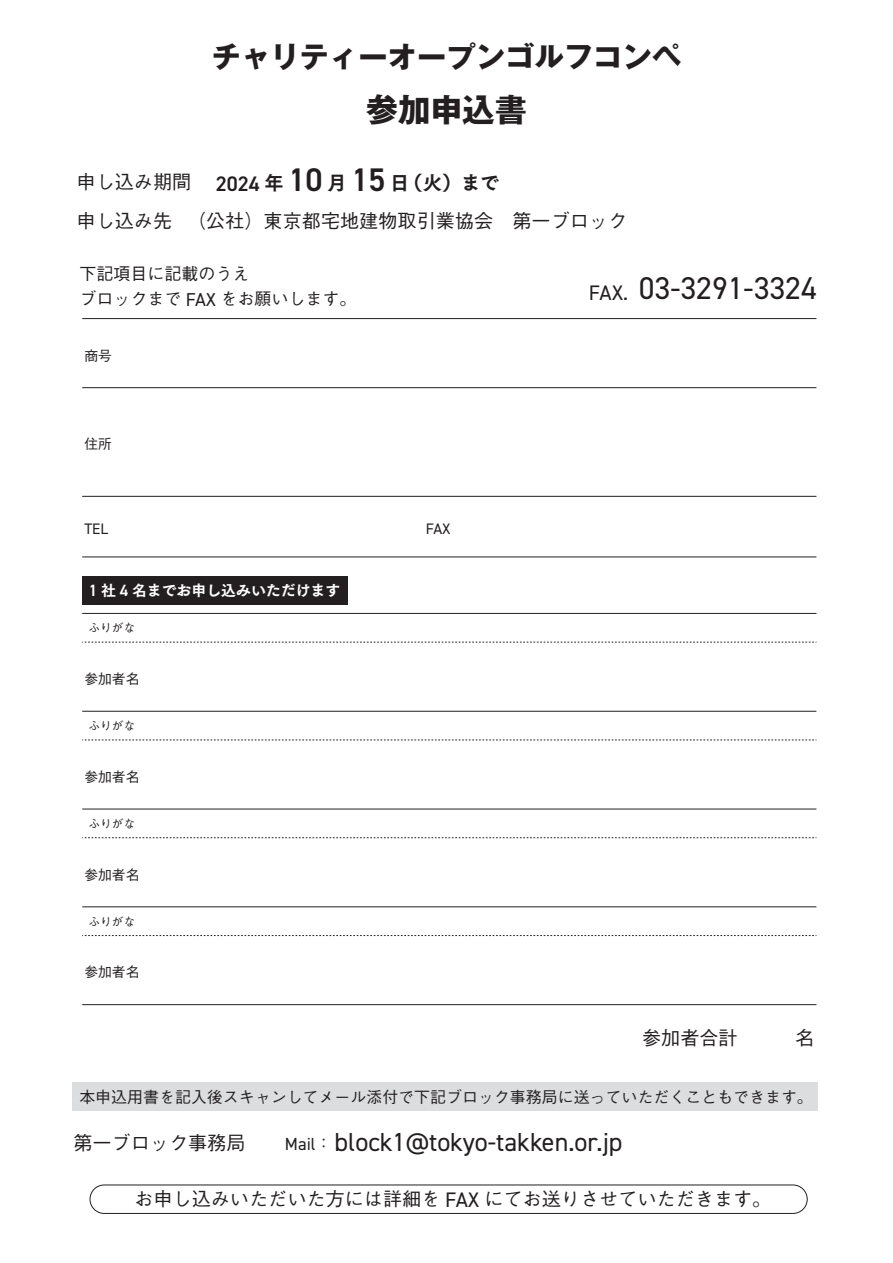
<style>
.page{position:relative;width:893px;height:1263px;background:#fff}
.page>*{position:absolute;margin:0;border:0;box-sizing:border-box;transform-origin:0 0}
.t1{font:600 32.7px "DIN2014";color:#231f20}
.t2{font:700 32.25px "Gothic MB101 Pro";color:#231f20}
.t3{font:31.5px "DIN2014";color:#231f20}
.t4{font:700 29.4px "Gothic MB101 Pro";color:#231f20}
.t5{font:26.1px "DIN2014";color:#231f20}
.t6{font:600 21px "DIN2014";color:#231f20}
.t7{font:21px "DIN2014";color:#231f20}
.t8{font:500 19.2px "Gothic BBB Pro";color:#231f20}
.t9{font:19.2px "Tsuku Go Pro E";color:#231f20}
.t10{font:17.55px "DIN2014";color:#231f20}
.t11{font:500 16.95px/25.5px "Gothic BBB Pro";color:#231f20}
.t12{font:500 15.9px "Gothic BBB Pro";color:#231f20}
.t13{font:14.85px "Tsuku Go Pro E";color:#fff}
.t14{font:500 13.8px "Gothic BBB Pro";color:#231f20}
.t15{font:500 11.7px "Gothic BBB Pro";color:#231f20}
.s1{font-family:"Tsuku Go Pro E";font-weight:400;font-size:19.2px}
.s2{font-family:"DIN2014";font-weight:400;font-size:18.75px}
.s3{font-family:"DIN2014";font-weight:600;font-size:16.35px}
.s4{font-family:"Gothic BBB Pro";font-weight:500;font-size:15.9px}
.s5{font-family:"DIN2014";font-weight:400;font-size:21px}
</style>
<div class="page">
<div style="left:82px;top:576px;width:266px;height:29px;background:#231f20"></div>
<div style="left:72px;top:1082px;width:745px;height:29px;background:#dcdddf"></div>
<hr style="left:82px;top:318px;width:734px;height:1px;background:#231f20">
<hr style="left:82px;top:387px;width:734px;height:1px;background:#231f20">
<hr style="left:82px;top:496px;width:734px;height:1px;background:#231f20">
<hr style="left:82px;top:557px;width:734px;height:1px;background:#231f20">
<hr style="left:82px;top:711px;width:734px;height:1px;background:#231f20">
<hr style="left:82px;top:1004px;width:734px;height:1px;background:#231f20">
<svg style="left:82px;top:642px;width:735px;height:1px"></svg>
<svg style="left:82px;top:740px;width:735px;height:1px"></svg>
<svg style="left:82px;top:837px;width:735px;height:1px"></svg>
<svg style="left:82px;top:935px;width:735px;height:1px"></svg>
<hr style="left:82px;top:613px;width:734px;height:1px;background:#231f20">
<hr style="left:82px;top:809px;width:734px;height:1px;background:#231f20">
<hr style="left:82px;top:906px;width:734px;height:1px;background:#231f20">
<div style="left:90px;top:1185px;width:717px;height:28px;border:1px solid #231f20;border-radius:14px"></div>
<p class="t8" style="left:77px;top:166px;width:116px">申し込み期間</p>
<h3 class="t4" style="left:212px;top:33px;width:471px">チャリティーオープンゴルフコンペ</h3>
<h2 class="t2" style="left:366px;top:83px;width:163px">参加申込書</h2>
<p class="t6" style="left:216px;top:170px;width:69px">2024 <span class="s1">年</span></p>
<h1 class="t1" style="left:288px;top:158px;width:36px">10</h1>
<p class="t9" style="left:327px;top:166px;width:21px">月</p>
<h1 class="t1" style="left:351px;top:158px;width:36px">15</h1>
<p class="t9" style="left:390px;top:166px;width:21px">日</p>
<p class="t9" style="left:404px;top:166px;width:97px">（火）まで</p>
<p class="t8" style="left:187px;top:205px;width:442px">（公社）東京都宅地建物取引業協会　第一ブロック</p>
<p class="t8" style="left:77px;top:205px;width:97px">申し込み先</p>
<p class="t11" style="left:79px;top:258px;width:279px">下記項目に記載のうえ<br>ブロックまで <span class="s2">FAX</span> をお願いします。</p>
<p class="t7" style="left:589px;top:279px;width:41px">FAX.</p>
<h3 class="t3" style="left:639px;top:269px;width:179px">03-3291-3324</h3>
<p class="t14" style="left:84px;top:344px;width:29px">商号</p>
<p class="t14" style="left:84px;top:433px;width:29px">住所</p>
<p class="t13" style="left:89px;top:577px;width:253px"><span class="s3">1</span> 社 <span class="s3">4</span> 名までお申し込みいただけます</p>
<p class="t15" style="left:89px;top:618px;width:48px">ふりがな</p>
<p class="t14" style="left:84px;top:668px;width:57px">参加者名</p>
<p class="t15" style="left:89px;top:716px;width:48px">ふりがな</p>
<p class="t14" style="left:84px;top:765px;width:57px">参加者名</p>
<p class="t15" style="left:89px;top:814px;width:48px">ふりがな</p>
<p class="t14" style="left:84px;top:863px;width:57px">参加者名</p>
<p class="t15" style="left:89px;top:912px;width:48px">ふりがな</p>
<p class="t14" style="left:84px;top:961px;width:57px">参加者名</p>
<p class="t8" style="left:642px;top:1022px;width:174px">参加者合計　　　名</p>
<p class="t12" style="left:79px;top:1084px;width:735px">本申込用書を記入後スキャンしてメール添付で下記ブロック事務局に送っていただくこともできます。</p>
<p class="t8" style="left:73px;top:1127px;width:174px">第一ブロック事務局</p>
<p class="t10" style="left:285px;top:1132px;width:48px">Mail<span class="s4">：</span></p>
<h3 class="t5" style="left:335px;top:1125px;width:289px">block @1 tokyo-takken.or j p.</h3>
<p class="t8" style="left:134px;top:1184px;width:639px">お申し込みいただいた方には詳細を <span class="s5">FAX</span> にてお送りさせていただきます。</p>
</div>
